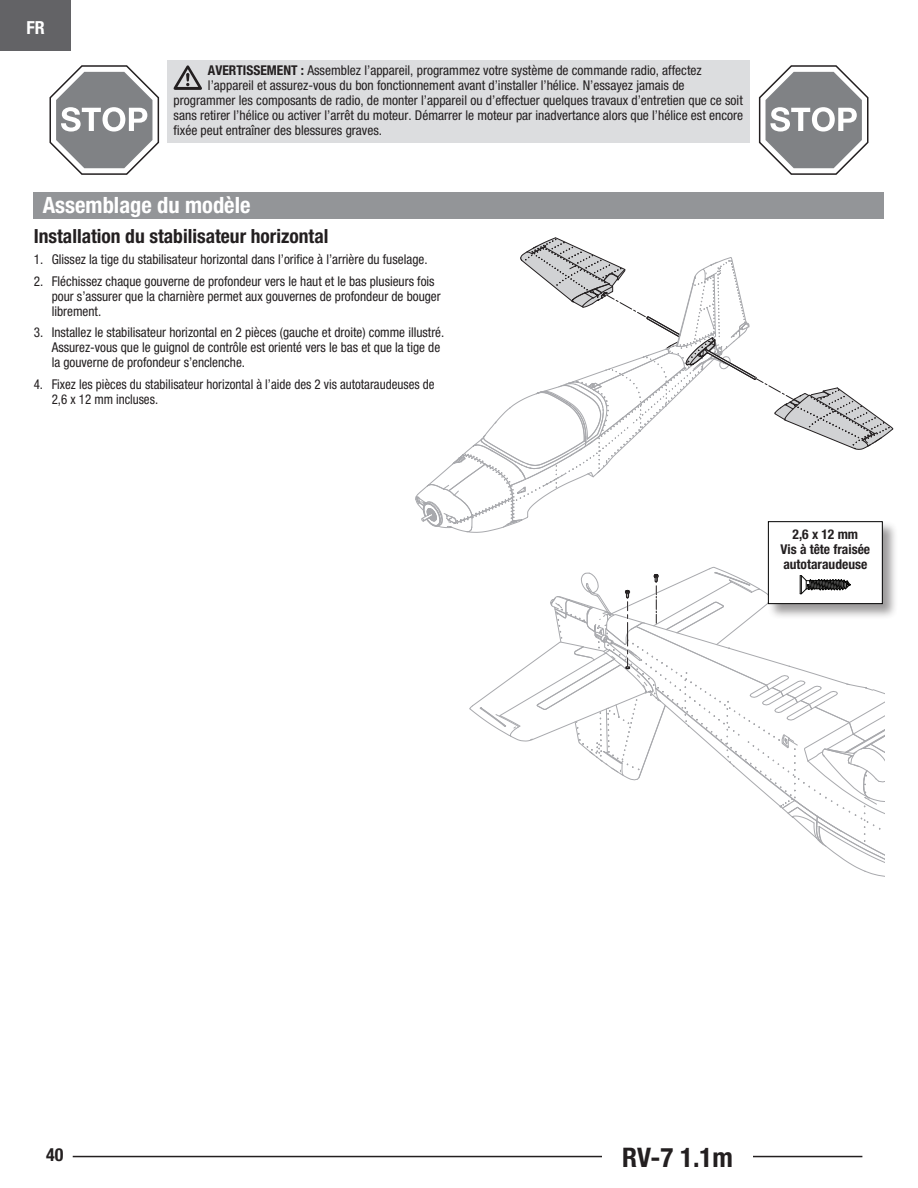
<style>
.page{position:relative;width:918px;height:1188px;background:#fff}
.page>*{position:absolute;margin:0;border:0;box-sizing:border-box;transform-origin:0 0}
.t1{font:700 condensed 27px "Helvetica Neue LT Std";color:#231f20}
.EFL_Main_Header{font:700 condensed 22.5px "Helvetica Neue LT Std";color:#fff}
.subhead{font:700 condensed 19.5px "Helvetica Neue LT Std";color:#231f20}
.t2{font:700 condensed 18px "Helvetica Neue LT Std";color:#fff}
.t3{font:700 condensed 18px "Helvetica Neue LT Std";color:#231f20}
.EFL_Cautions_and_War{font:condensed 13.5px/15px "Helvetica Neue LT Std";color:#231f20}
.EFL_Cautions_and_War-2{font:condensed 13.5px/15px "Helvetica Neue LT Std";color:#231f20;scale:.96 1}
.Body_Text{font:700 condensed 13.5px/15px "Helvetica Neue LT Std";color:#231f20}
.s1{font-weight:700}
</style>
<div class="page">
<div style="left:0;top:0;width:71px;height:51px;background:#636366"></div>
<hr style="left:73px;top:1156px;width:789px;height:1px;background:#231f20">
<div style="left:602px;top:1147px;width:151px;height:20px;background:#fff"></div>
<svg style="left:49px;top:65px;width:111px;height:110px"></svg>
<svg style="left:758px;top:65px;width:111px;height:110px"></svg>
<div style="left:168px;top:61px;width:582px;height:82px;background:#dcdddf"></div>
<svg style="left:174px;top:65px;width:28px;height:25px"></svg>
<div style="left:34px;top:192px;width:850px;height:27px;background:#939598"></div>
<div style="left:767px;top:521px;width:131px;height:99px;background:#f6f6f6"></div>
<svg style="left:415px;top:237px;width:479px;height:640px"></svg>
<h3 class="t2" style="left:27px;top:17px;width:20px">FR</h3>
<p class="EFL_Cautions_and_War" style="left:208px;top:63px;width:495px"><span class="s1">AVERTISSEMENT :</span> Assemblez l’appareil, programmez votre système de commande radio, affectez</p>
<p class="EFL_Cautions_and_War" style="left:208px;top:78px;width:478px">l’appareil et assurez-vous du bon fonctionnement avant d’installer l’hélice. N’essayez jamais de</p>
<p class="EFL_Cautions_and_War" style="left:174px;top:93px;width:571px">programmer les composants de radio, de monter l’appareil ou d’effectuer quelques travaux d’entretien que ce soit</p>
<p class="EFL_Cautions_and_War" style="left:174px;top:108px;width:571px">sans retirer l’hélice ou activer l’arrêt du moteur. Démarrer le moteur par inadvertance alors que l’hélice est encore</p>
<p class="EFL_Cautions_and_War" style="left:174px;top:123px;width:210px">fixée peut entraîner des blessures graves.</p>
<p class="EFL_Main_Header" style="left:43px;top:191px;width:209px">Assemblage du modèle</p>
<p class="subhead" style="left:34px;top:225px;width:296px">Installation du stabilisateur horizontal</p>
<p class="EFL_Cautions_and_War" style="left:34px;top:251px;width:395px">1. Glissez la tige du stabilisateur horizontal dans l’orifice à l’arrière du fuselage.</p>
<p class="EFL_Cautions_and_War" style="left:52px;top:273px;width:390px;text-indent:-18px">2. Fléchissez chaque gouverne de profondeur vers le haut et le bas plusieurs fois pour s’assurer que la charnière permet aux gouvernes de profondeur de bouger librement.</p>
<p class="EFL_Cautions_and_War" style="left:52px;top:325px;width:394px;text-indent:-18px">3. Installez le stabilisateur horizontal en 2 pièces (gauche et droite) comme illustré.<br>Assurez-vous que le guignol de contrôle est orienté vers le bas et que la tige de la gouverne de profondeur s’enclenche.</p>
<p class="EFL_Cautions_and_War-2" style="left:52px;top:377px;width:400px;text-indent:-18px">4. Fixez les pièces du stabilisateur horizontal à l’aide des 2 vis autotaraudeuses de<br>2,6 x 12 mm incluses.</p>
<p class="Body_Text" style="left:793px;top:527px;width:67px">2,6 x 12 mm</p>
<p class="Body_Text" style="left:781px;top:542px;width:91px">Vis à tête fraisée autotaraudeuse</p>
<h3 class="t3" style="left:46px;top:1144px;width:19px">40</h3>
<h1 class="t1" style="left:622px;top:1141px;width:112px">RV-7 1.1m</h1>
</div>
